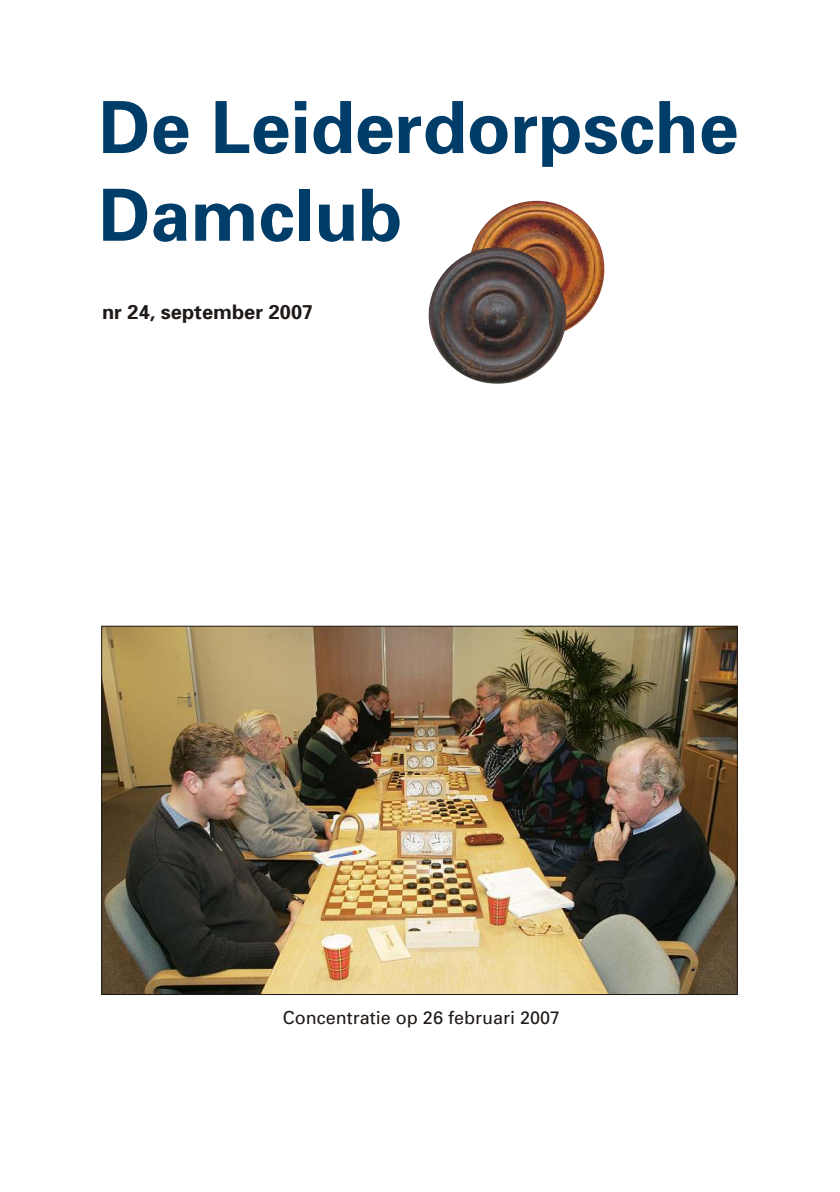
<style>
.page{position:relative;width:840px;height:1192px;background:#fff}
.page>*{position:absolute;margin:0;border:0;box-sizing:border-box;transform-origin:0 0}
.t1{font:700 72px/87.6px "Univers";color:#003d69}
.t2{font:700 20px "Univers";color:#1f1a17}
.t3{font:18px "Univers";color:#1f1a17}
</style>
<div class="page">
<img style="left:469px;top:201px;width:135px;height:136px;border-radius:50%">
<img style="left:429px;top:247px;width:137px;height:137px;border-radius:50%">
<img style="left:103px;top:628px;width:633px;height:365px">
<h1 class="t1" style="left:99px;top:89px;width:642px">De Leiderdorpsche<br>Damclub</h1>
<p class="t2" style="left:102px;top:303px;width:213px">nr 24, september 2007</p>
<p class="t3" style="left:283px;top:1011px;width:279px">Concentratie op 26 februari 2007</p>
</div>
